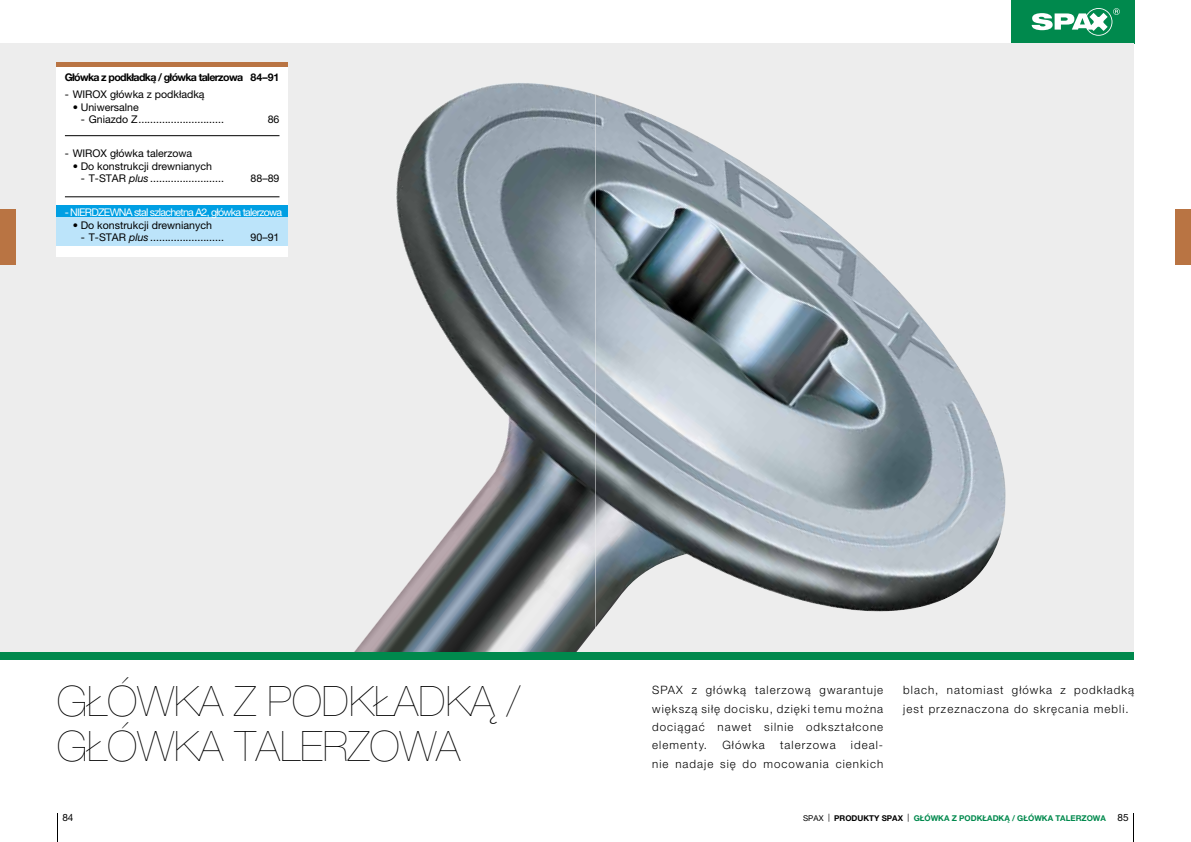
<style>
.page{position:relative;width:1191px;height:842px;background:#fff}
.page>*{position:absolute;margin:0;border:0;box-sizing:border-box;transform-origin:0 0}
.t1{font:200 42px/45.2px "Helvetica Neue LT Pro";color:#000}
.t2{font:300 11.5px/18.4px "Helvetica Neue LT Pro";letter-spacing:.09em;color:#000;text-align:justify}
.t3{font:10.6px "Helvetica Neue LT Pro";color:#000}
.t4{font:10.6px "Helvetica Neue LT Pro";letter-spacing:-.07em;color:#fff}
.t5{font:700 10.6px "Helvetica Neue LT Pro";letter-spacing:-.06em;color:#000}
.t6{font:10px "Helvetica Neue LT Pro";color:#000}
.t7{font:700 8px "Helvetica Neue LT Pro";color:#00894d}
.s1{font-style:italic}
.s2{font-weight:400;color:#000}
.s3{color:#000}
</style>
<div class="page">
<div style="left:0;top:44px;width:595px;height:608px;background:#ededed"></div>
<img style="left:354px;top:83px;width:241px;height:569px">
<div style="left:57px;top:62px;width:231px;height:195px;background:#fff"></div>
<div style="left:57px;top:206px;width:231px;height:12px;background:#009fe3"></div>
<div style="left:57px;top:218px;width:231px;height:28px;background:#bce4fa"></div>
<hr style="left:57px;top:62px;width:231px;height:4px;background:#b97443">
<div style="left:0;top:652px;width:595px;height:8px;background:#00894d"></div>
<div style="left:0;top:210px;width:16px;height:55px;background:#b97443"></div>
<svg style="left:57px;top:813px;width:1px;height:29px"></svg>
<div style="left:1011px;top:0;width:123px;height:44px;background:#00894d"></div>
<svg style="left:1031px;top:8px;width:88px;height:28px"></svg>
<div style="left:595px;top:44px;width:539px;height:608px;background:#ededed"></div>
<img style="left:595px;top:94px;width:410px;height:534px">
<div style="left:595px;top:652px;width:539px;height:8px;background:#00894d"></div>
<div style="left:1175px;top:210px;width:16px;height:55px;background:#b97443"></div>
<svg style="left:1133px;top:813px;width:1px;height:29px"></svg>
<hr style="left:65px;top:196px;width:214px;height:1px;background:#000">
<hr style="left:65px;top:135px;width:214px;height:1px;background:#000">
<p class="t5" style="left:65px;top:71px;width:180px">Główka z podkładką / główka talerzowa</p>
<p class="t3" style="left:65px;top:88px;width:141px">- WIROX główka z podkładką</p>
<p class="t3" style="left:73px;top:101px;width:68px">• Uniwersalne</p>
<p class="t3" style="left:81px;top:113px;width:145px">- Gniazdo Z.............................</p>
<p class="t3" style="left:65px;top:147px;width:129px">- WIROX główka talerzowa</p>
<p class="t3" style="left:73px;top:160px;width:141px">• Do konstrukcji drewnianych</p>
<p class="t3" style="left:81px;top:172px;width:145px">- T-STAR <span class="s1">plus</span> .........................</p>
<p class="t4" style="left:65px;top:206px;width:219px">- NIERDZEWNA stal szlachetna A2, główka talerzowa</p>
<p class="t3" style="left:73px;top:218px;width:141px">• Do konstrukcji drewnianych</p>
<p class="t3" style="left:81px;top:231px;width:145px">- T-STAR <span class="s1">plus</span> .........................</p>
<p class="t5" style="left:251px;top:71px;width:30px">84–91</p>
<p class="t3" style="left:268px;top:113px;width:13px">86</p>
<p class="t3" style="left:251px;top:172px;width:30px">88–89</p>
<p class="t3" style="left:251px;top:231px;width:30px">90–91</p>
<h1 class="t1" style="left:57px;top:678px;width:465px">GŁÓWKA Z PODKŁADKĄ /<br>GŁÓWKA TALERZOWA</h1>
<p class="t2" style="left:652px;top:681px;width:232px">SPAX z główką talerzową gwarantuje większą siłę docisku, dzięki temu można dociągać nawet silnie odkształcone elementy.</p>
<p class="t2" style="left:722px;top:736px;width:44px">Główka</p>
<p class="t2" style="left:780px;top:736px;width:57px">talerzowa</p>
<p class="t2" style="left:652px;top:736px;width:232px;text-align:right">ideal-<br>nie nadaje się do mocowania cienkich</p>
<p class="t2" style="left:903px;top:681px;width:232px">blach, natomiast główka z podkładką jest przeznaczona do skręcania mebli.</p>
<p class="t7" style="left:803px;top:813px;width:304px"><span class="s2">SPAX |</span> <span class="s3">PRODUKTY SPAX</span> <span class="s2">|</span> GŁÓWKA Z PODKŁADKĄ / GŁÓWKA TALERZOWA</p>
<p class="t6" style="left:62px;top:811px;width:13px">84</p>
<p class="t6" style="left:1117px;top:811px;width:13px">85</p>
</div>
